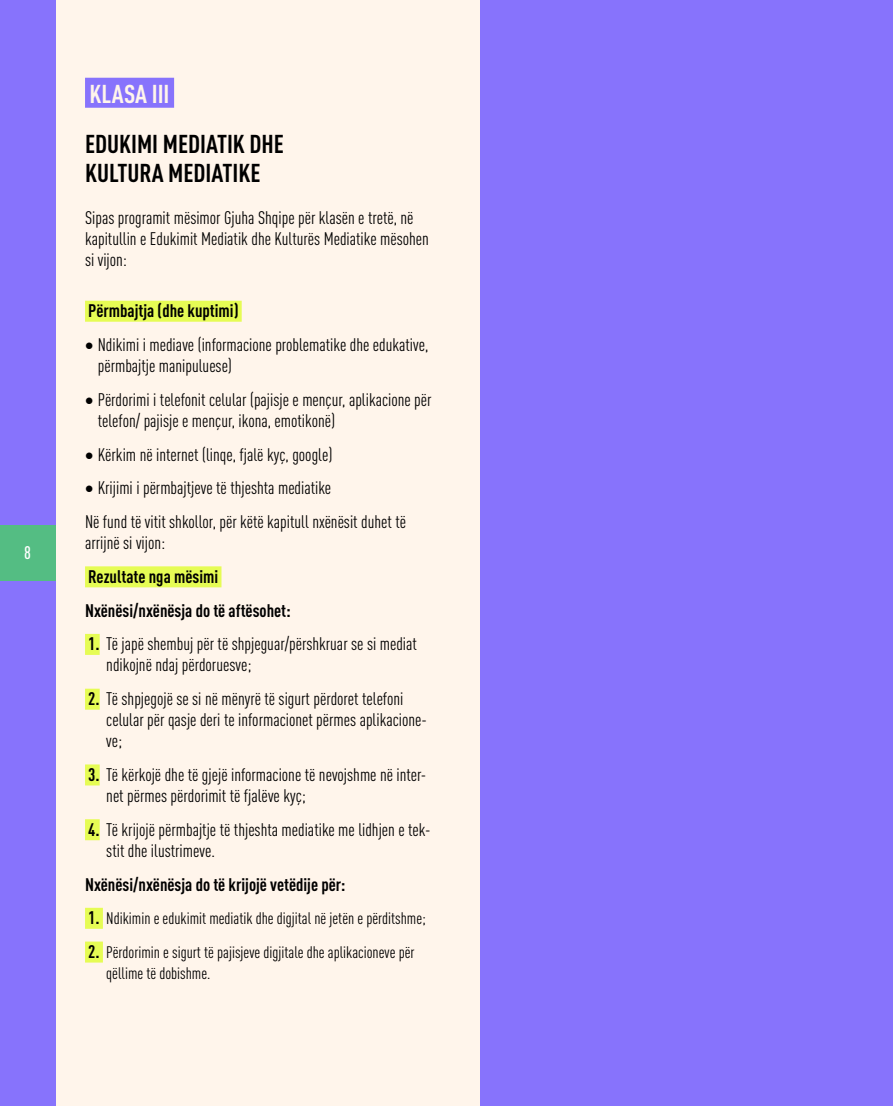
<style>
.page{position:relative;width:893px;height:1106px;background:#fff}
.page>*{position:absolute;margin:0;border:0;box-sizing:border-box;transform-origin:0 0}
.t1{font:700 condensed 25.5px/28.5px "DIN Pro";color:#000}
.t2{font:700 condensed 25.5px "DIN Pro";color:#fff5eb}
.t3{font:condensed 18px/21px "DIN Pro";color:#000}
.t4{font:700 condensed 18px/33.8px "DIN Pro";color:#000}
.t5{font:500 condensed 18px "DIN Pro";color:#fff}
.t6{font:condensed 16.5px/21px "DIN Pro";color:#000}
.s1{font-weight:700}
.s2{font-weight:700;font-size:18px}
</style>
<div class="page">
<div style="left:55px;top:0;width:425px;height:1106px;background:#fff5eb"></div>
<div style="left:0;top:0;width:55px;height:1106px;background:#8773fc"></div>
<div style="left:0;top:525px;width:55px;height:55px;background:#54bd83"></div>
<div style="left:480px;top:0;width:413px;height:1106px;background:#8773fc"></div>
<div style="left:85px;top:78px;width:89px;height:30px;background:#8773fc"></div>
<div style="left:85px;top:301px;width:157px;height:21px;background:#e6fc54"></div>
<div style="left:85px;top:566px;width:136px;height:21px;background:#e6fc54"></div>
<div style="left:85px;top:634px;width:15px;height:21px;background:#e6fc54"></div>
<div style="left:85px;top:688px;width:15px;height:21px;background:#e6fc54"></div>
<div style="left:85px;top:764px;width:15px;height:21px;background:#e6fc54"></div>
<div style="left:85px;top:819px;width:15px;height:21px;background:#e6fc54"></div>
<div style="left:85px;top:907px;width:18px;height:21px;background:#e6fc54"></div>
<div style="left:85px;top:941px;width:18px;height:21px;background:#e6fc54"></div>
<p class="t5" style="left:24px;top:539px;width:8px">8</p>
<h1 class="t2" style="left:90px;top:75px;width:81px">KLASA III</h1>
<h1 class="t1" style="left:85px;top:127px;width:200px">EDUKIMI MEDIATIK DHE<br>KULTURA MEDIATIKE</h1>
<p class="t3" style="left:85px;top:205px;width:345px">Sipas programit mësimor Gjuha Shqipe për klasën e tretë, në kapitullin e Edukimit Mediatik dhe Kulturës Mediatike mësohen si vijon:</p>
<p class="t4" style="left:88px;top:292px;width:152px">Përmbajtja (dhe kuptimi)</p>
<p class="t3" style="left:98px;top:333px;width:332px;text-indent:-13px">• Ndikimi i mediave (informacione problematike dhe edukative, përmbajtje manipuluese)</p>
<p class="t3" style="left:98px;top:387px;width:335px;text-indent:-13px">• Përdorimi i telefonit celular (pajisje e mençur, aplikacione për telefon/ pajisje e mençur, ikona, emotikonë)</p>
<p class="t3" style="left:85px;top:442px;width:249px">• Kërkim në internet (linqe, fjalë kyç, google)</p>
<p class="t3" style="left:85px;top:470px;width:323px;line-height:33.8px">• Krijimi i përmbajtjeve të thjeshta mediatike<br>Në fund të vitit shkollor, për këtë kapitull nxënësit duhet të</p>
<p class="t3" style="left:85px;top:531px;width:82px">arrijnë si vijon:</p>
<p class="t4" style="left:85px;top:558px;width:207px">Rezultate nga mësimi<br>Nxënësi/nxënësja do të aftësohet:</p>
<p class="t3" style="left:106px;top:632px;width:312px;text-indent:-18px"><span class="s1">1.</span> Të japë shembuj për të shpjeguar/përshkruar se si mediat ndikojnë ndaj përdoruesve;</p>
<p class="t3" style="left:106px;top:687px;width:322px;text-indent:-18px"><span class="s1">2.</span> Të shpjegojë se si në mënyrë të sigurt përdoret telefoni celular për qasje deri te informacionet përmes aplikacione&shy;ve;</p>
<p class="t3" style="left:106px;top:762px;width:322px;text-indent:-18px"><span class="s1">3.</span> Të kërkojë dhe të gjejë informacione të nevojshme në inter&shy;net përmes përdorimit të fjalëve kyç;</p>
<p class="t3" style="left:106px;top:817px;width:326px;text-indent:-18px"><span class="s1">4.</span> Të krijojë përmbajtje të thjeshta mediatike me lidhjen e tek&shy;stit dhe ilustrimeve.</p>
<p class="t4" style="left:85px;top:865px;width:262px">Nxënësi/nxënësja do të krijojë vetëdije për:</p>
<p class="t6" style="left:88px;top:906px;width:339px"><span class="s2">1.</span> Ndikimin e edukimit mediatik dhe digjital në jetën e përditshme;</p>
<p class="t6" style="left:106px;top:940px;width:310px;text-indent:-18px"><span class="s2">2.</span> Përdorimin e sigurt të pajisjeve digjitale dhe aplikacioneve për qëllime të dobishme.</p>
</div>
